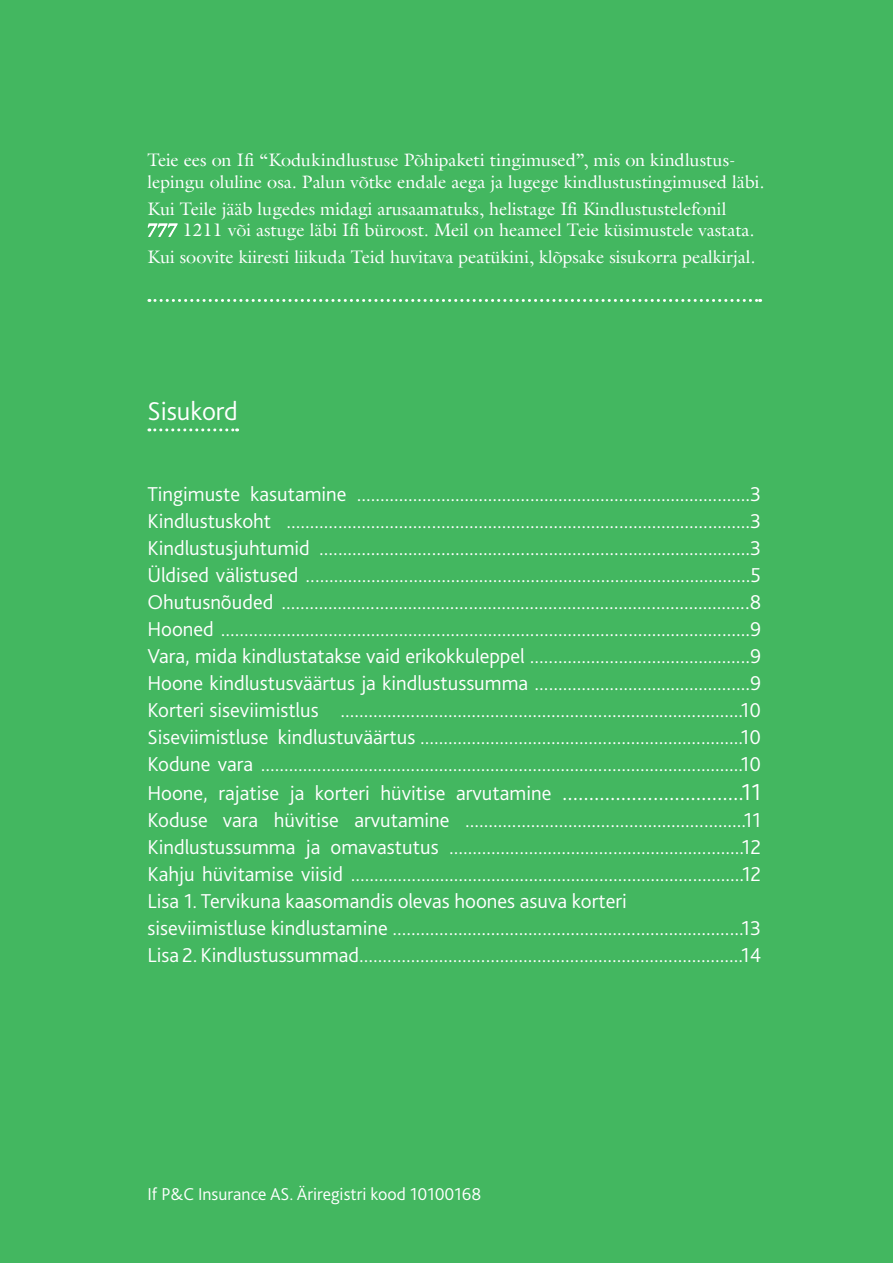
<style>
.page{position:relative;width:893px;height:1263px;background:#43b760}
.page>*{position:absolute;margin:0;border:0;box-sizing:border-box;transform-origin:0 0}
.t1{font:300 27px "Bliss If Pro";color:#fff}
.t2{font:300 21px/27.2px "Bliss If Pro";color:#fff;text-align:justify}
.t3{font:18px/21.6px "Galliard LT";color:#fff}
.t4{font:300 18px "Bliss If Pro";color:#fff}
.s1{font-size:24px}
</style>
<div class="page">
<svg style="left:149px;top:428px;width:89px;height:3px"></svg>
<svg style="left:149px;top:299px;width:612px;height:3px"></svg>
<p class="t3" style="left:147px;top:149px;width:619px">Teie ees on Ifi “Kodukindlustuse Põhipaketi tingimused”, mis on kindlustus&shy;lepingu oluline osa. Palun võtke endale aega ja lugege kindlustustingimused läbi.</p>
<p class="t3" style="left:147px;top:197px;width:608px">Kui Teile jääb lugedes midagi arusaamatuks, helistage Ifi Kindlustustelefonil<br>777 1211 või astuge läbi Ifi büroost. Meil on heameel Teie küsimustele vastata.</p>
<p class="t3" style="left:147px;top:246px;width:609px">Kui soovite kiiresti liikuda Teid huvitava peatükini, klõpsake sisukorra pealkirjal.</p>
<p class="t1" style="left:147px;top:394px;width:92px">Sisukord</p>
<p class="t2" style="left:147px;top:480px;width:615px">Tingimuste kasutamine ....................................................................................3<br>Kindlustuskoht ...................................................................................................3<br>Kindlustusjuhtumid ............................................................................................3<br>Üldised välistused ...............................................................................................5<br>Ohutusnõuded ....................................................................................................8<br>Hooned .................................................................................................................9<br>Vara, mida kindlustatakse vaid erikokkuleppel ...............................................9<br>Hoone kindlustusväärtus ja kindlustussumma ..............................................9<br>Korteri siseviimistlus ......................................................................................10<br>Siseviimistluse kindlustuväärtus .....................................................................10<br>Kodune vara .......................................................................................................10<br>Hoone, rajatise ja korteri hüvitise arvutamine <span class="s1">..................................11</span></p>
<p class="t2" style="left:147px;top:806px;width:615px;text-align:left">Koduse vara hüvitise arvutamine ............................................................11<br>Kindlustussumma ja omavastutus ...............................................................12<br>Kahju hüvitamise viisid ....................................................................................12<br>Lisa 1. Tervikuna kaasomandis olevas hoones asuva korteri<br>siseviimistluse kindlustamine ...........................................................................13<br>Lisa 2. Kindlustussummad..................................................................................14</p>
<p class="t4" style="left:147px;top:1183px;width:336px">If P&amp;C Insurance AS. Äriregistri kood 10100168</p>
</div>
